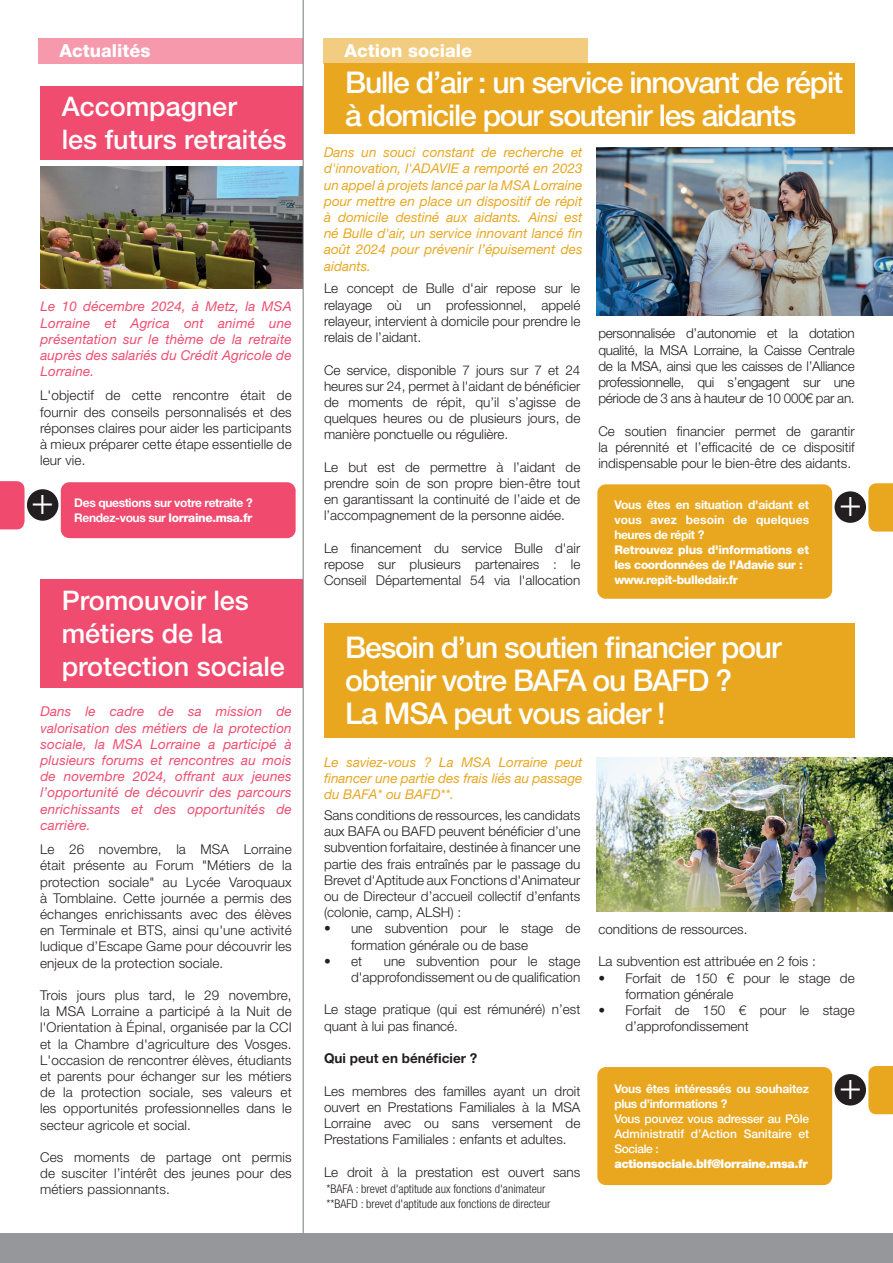
<style>
.page{position:relative;width:893px;height:1263px;background:#fff}
.page>*{position:absolute;margin:0;border:0;box-sizing:border-box;transform-origin:0 0}
.t1{font:300 37.8px "Helvetica Neue LT Std";color:#fff}
.t2{font:500 30px/33px "Helvetica Neue LT Std";letter-spacing:-.04em;color:#fff}
.t3{font:500 27px/33px "Helvetica Neue LT Std";color:#fff}
.t4{font:800 18px "Helvetica Neue LT Std";color:#fff}
.t5{font:300 13.5px/16.2px "Helvetica Neue LT Std";color:#231f20;text-align:justify}
.t6{font:italic 13.5px/16.2px "Helvetica Neue LT Std";letter-spacing:.01em;color:#f04c6f;text-align:justify}
.t7{font:italic 13.5px/16.2px "Helvetica Neue LT Std";color:#e9a720;text-align:justify}
.t8{font:700 13.5px "Helvetica Neue LT Std";color:#231f20}
.t9{font:700 12px/15px "Helvetica Neue LT Std";letter-spacing:-.015em;color:#fff}
.t10{font:300 condensed 12px/14.4px "Helvetica Neue LT Std";color:#231f20}
.t11{font:800 12px/15px "Helvetica Neue LT Std";letter-spacing:-.03em;color:#fff}
.t12{font:500 12px/15px "Helvetica Neue LT Std";letter-spacing:-.005em;color:#fff;text-align:justify}
.t13{font:900 12px "Helvetica Neue LT Std";letter-spacing:-.03em;color:#fff}
.s1{font-weight:800}
</style>
<div class="page">
<div style="left:324px;top:623px;width:531px;height:114px;background:#e9a720"></div>
<div style="left:324px;top:63px;width:531px;height:71px;background:#e9a720"></div>
<img style="left:596px;top:757px;width:297px;height:154px">
<img style="left:596px;top:148px;width:297px;height:167px">
<img style="left:40px;top:167px;width:263px;height:121px">
<div style="left:40px;top:86px;width:263px;height:74px;background:#f04c6f"></div>
<div style="left:40px;top:579px;width:263px;height:108px;background:#f04c6f"></div>
<svg style="left:868px;top:1066px;width:25px;height:48px"></svg>
<svg style="left:868px;top:483px;width:25px;height:48px"></svg>
<svg style="left:0;top:481px;width:25px;height:48px"></svg>
<div style="left:597px;top:1067px;width:235px;height:118px;background:#e9a720;border-radius:9px"></div>
<div style="left:597px;top:484px;width:235px;height:115px;background:#e9a720;border-radius:9px"></div>
<div style="left:61px;top:482px;width:235px;height:56px;background:#f04b6e;border-radius:9px"></div>
<div style="left:835px;top:1074px;width:31px;height:31px;background:#231f20;border-radius:50%"></div>
<div style="left:835px;top:491px;width:31px;height:32px;background:#231f20;border-radius:50%"></div>
<div style="left:27px;top:489px;width:31px;height:32px;background:#231f20;border-radius:50%"></div>
<hr style="left:303px;top:0;width:1px;height:1233px;background:#75797b">
<div style="left:38px;top:38px;width:265px;height:26px;background:#f699ad"></div>
<div style="left:323px;top:38px;width:265px;height:26px;background:#f2cc80"></div>
<div style="left:0;top:1233px;width:893px;height:30px;background:#939598"></div>
<h3 class="t4" style="left:60px;top:40px;width:93px">Actualités</h3>
<h3 class="t4" style="left:344px;top:40px;width:129px">Action sociale</h3>
<h3 class="t3" style="left:62px;top:89px;width:226px">Accompagner<br>les futurs retraités</h3>
<p class="t6" style="left:40px;top:298px;width:253px">Le 10 décembre 2024, à Metz, la MSA Lorraine et Agrica ont animé une présentation sur le thème de la retraite auprès des salariés du Crédit Agricole de Lorraine.</p>
<p class="t5" style="left:40px;top:387px;width:253px">L'objectif de cette rencontre était de fournir des conseils personnalisés et des réponses claires pour aider les participants à mieux préparer cette étape essentielle de leur vie.</p>
<p class="t9" style="left:74px;top:495px;width:180px">Des questions sur votre retraite ?<br>Rendez-vous sur <span class="s1">lorraine.msa.fr</span></p>
<h3 class="t3" style="left:62px;top:584px;width:225px">Promouvoir les métiers de la protection sociale</h3>
<p class="t6" style="left:40px;top:703px;width:253px">Dans le cadre de sa mission de valorisation des métiers de la protection sociale, la MSA Lorraine a participé à plusieurs forums et rencontres au mois de novembre 2024, offrant aux jeunes l’opportunité de découvrir des parcours enrichissants et des opportunités de carrière.</p>
<p class="t5" style="left:40px;top:841px;width:253px">Le 26 novembre, la MSA Lorraine était présente au Forum "Métiers de la protection sociale" au Lycée Varoquaux à Tomblaine. Cette journée a permis des échanges enrichissants avec des élèves en Terminale et BTS, ainsi qu'une activité ludique d’Escape Game pour découvrir les enjeux de la protection sociale.</p>
<p class="t5" style="left:40px;top:987px;width:253px">Trois jours plus tard, le 29 novembre, la MSA Lorraine a participé à la Nuit de l'Orientation à Épinal, organisée par la CCI et la Chambre d'agriculture des Vosges.<br>L'occasion de rencontrer élèves, étudiants et parents pour échanger sur les métiers de la protection sociale, ses valeurs et les opportunités professionnelles dans le secteur agricole et social.</p>
<p class="t5" style="left:40px;top:1149px;width:253px">Ces moments de partage ont permis de susciter l’intérêt des jeunes pour des métiers passionnants.</p>
<h2 class="t2" style="left:345px;top:65px;width:499px">Bulle d’air : un service innovant de répit à domicile pour soutenir les aidants</h2>
<p class="t7" style="left:324px;top:144px;width:260px">Dans un souci constant de recherche et d'innovation, l'ADAVIE a remporté en 2023 un appel à projets lancé par la MSA Lorraine pour mettre en place un dispositif de répit à domicile destiné aux aidants. Ainsi est né Bulle d'air, un service innovant lancé fin août 2024 pour prévenir l’épuisement des aidants.</p>
<p class="t5" style="left:324px;top:280px;width:258px">Le concept de Bulle d'air repose sur le relayage où un professionnel, appelé relayeur, intervient à domicile pour prendre le relais de l’aidant.</p>
<p class="t5" style="left:324px;top:361px;width:258px">Ce service, disponible 7 jours sur 7 et 24 heures sur 24, permet à l'aidant de bénéficier de moments de répit, qu’il s’agisse de quelques heures ou de plusieurs jours, de manière ponctuelle ou régulière.</p>
<p class="t5" style="left:324px;top:458px;width:258px">Le but est de permettre à l’aidant de prendre soin de son propre bien-être tout en garantissant la continuité de l’aide et de l’accompagnement de la personne aidée.</p>
<p class="t5" style="left:324px;top:539px;width:258px">Le financement du service Bulle d'air repose sur plusieurs partenaires : le Conseil Départemental 54 via l'allocation</p>
<p class="t5" style="left:598px;top:325px;width:258px">personnalisée d’autonomie et la dotation qualité, la MSA Lorraine, la Caisse Centrale de la MSA, ainsi que les caisses de l’Alliance professionnelle, qui s’engagent sur une période de 3 ans à hauteur de 10 000€ par an.</p>
<p class="t5" style="left:598px;top:422px;width:258px">Ce soutien financier permet de garantir la pérennité et l’efficacité de ce dispositif indispensable pour le bien-être des aidants.</p>
<p class="t9" style="left:614px;top:497px;width:196px;text-align:justify">Vous êtes en situation d'aidant et vous avez besoin de quelques heures de répit ?</p>
<p class="t11" style="left:614px;top:542px;width:196px">Retrouvez plus d'informations et les coordonnées de l'Adavie sur : www.repit-bulledair.fr</p>
<h1 class="t1" style="left:862px;top:533px;width:24px;rotate:-180deg">+</h1>
<h2 class="t2" style="left:345px;top:630px;width:438px">Besoin d’un soutien financier pour obtenir votre BAFA ou BAFD ?<br>La MSA peut vous aider !</h2>
<p class="t7" style="left:324px;top:753px;width:260px">Le saviez-vous ? La MSA Lorraine peut financer une partie des frais liés au passage du BAFA* ou BAFD**.</p>
<p class="t5" style="left:324px;top:807px;width:258px">Sans conditions de ressources, les candidats aux BAFA ou BAFD peuvent bénéficier d’une subvention forfaitaire, destinée à financer une partie des frais entraînés par le passage du Brevet d'Aptitude aux Fonctions d'Animateur ou de Directeur d’accueil collectif d’enfants (colonie, camp, ALSH) :</p>
<p class="t5" style="left:351px;top:920px;width:231px;text-indent:-27px">• une subvention pour le stage de formation générale ou de base</p>
<p class="t5" style="left:324px;top:953px;width:40px">• et</p>
<p class="t5" style="left:351px;top:953px;width:231px;text-align:right">une subvention pour le stage d'approfondissement ou de qualification</p>
<p class="t5" style="left:324px;top:1001px;width:258px">Le stage pratique (qui est rémunéré) n’est quant à lui pas financé.</p>
<p class="t8" style="left:324px;top:1050px;width:155px">Qui peut en bénéficier ?</p>
<p class="t5" style="left:324px;top:1082px;width:258px">Les membres des familles ayant un droit ouvert en Prestations Familiales à la MSA Lorraine avec ou sans versement de Prestations Familiales : enfants et adultes.</p>
<p class="t5" style="left:324px;top:1163px;width:258px">Le droit à la prestation est ouvert sans</p>
<p class="t10" style="left:326px;top:1182px;width:226px">*BAFA : brevet d'aptitude aux fonctions d'animateur **BAFD : brevet d'aptitude aux fonctions de directeur</p>
<p class="t5" style="left:598px;top:921px;width:151px">conditions de ressources.</p>
<p class="t5" style="left:598px;top:953px;width:219px">La subvention est attribuée en 2 fois :</p>
<p class="t5" style="left:625px;top:969px;width:231px;text-indent:-27px">• Forfait de 150 € pour le stage de formation générale</p>
<p class="t5" style="left:625px;top:1002px;width:231px;text-indent:-27px">• Forfait de 150 € pour le stage d’approfondissement</p>
<p class="t9" style="left:614px;top:1080px;width:196px">Vous êtes intéressés ou souhaitez plus d’informations ?</p>
<p class="t12" style="left:614px;top:1111px;width:196px">Vous pouvez vous adresser au Pôle Administratif d’Action Sanitaire et Sociale :</p>
<p class="t13" style="left:614px;top:1156px;width:195px">actionsociale.blf@lorraine.msa.fr</p>
<h1 class="t1" style="left:862px;top:1116px;width:24px;rotate:-180deg">+</h1>
</div>
